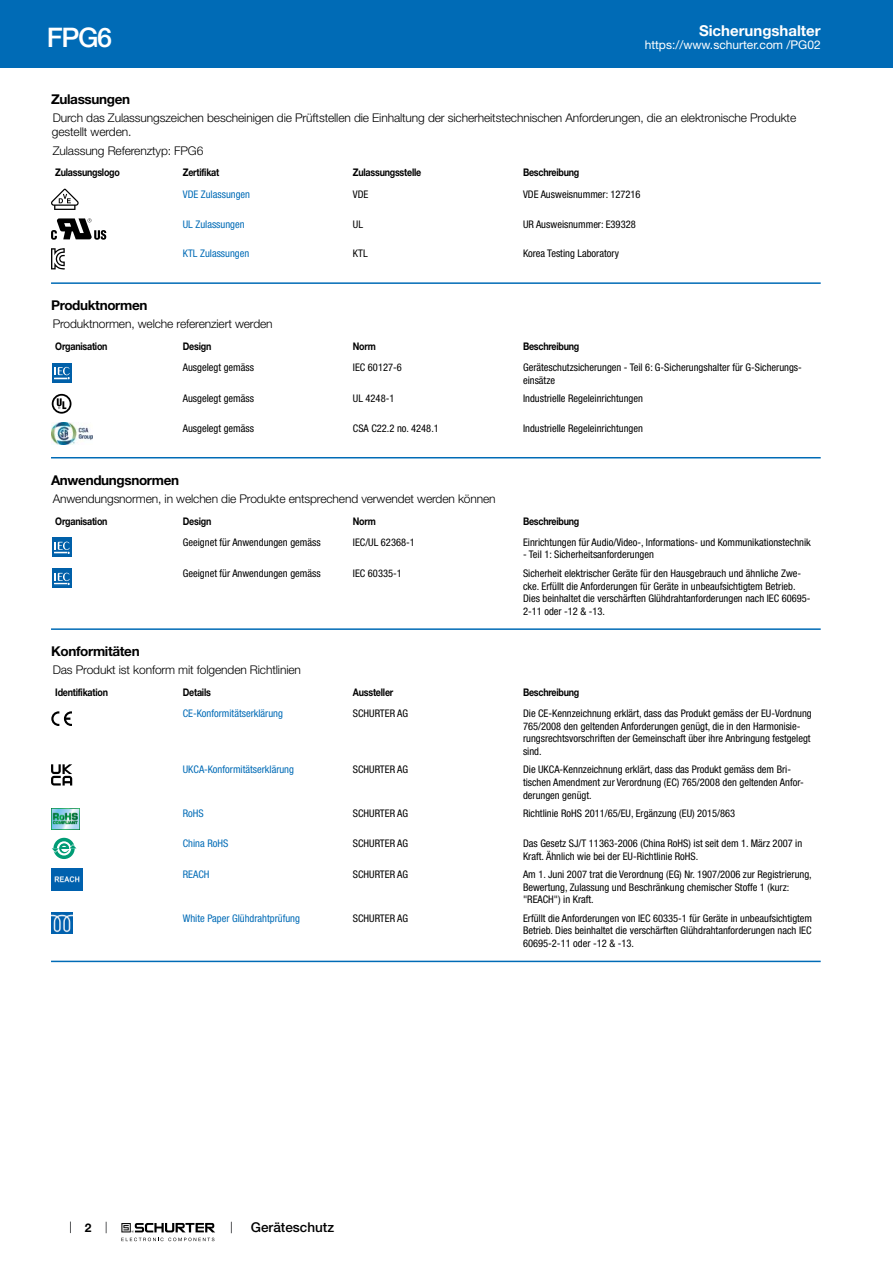
<style>
.page{position:relative;width:893px;height:1263px;background:#fff}
.page>*{position:absolute;margin:0;border:0;box-sizing:border-box;transform-origin:0 0}
.t1{font:500 27px "Helvetica Neue LT";color:#fff}
.t2{font:700 15px "Helvetica Neue LT";color:#fff}
.t3{font:700 13.5px "Helvetica Neue LT";letter-spacing:-.025em;color:#000}
.t4{font:500 13.5px "Helvetica Neue LT";color:#000}
.t5{font:300 12px/14.4px "Helvetica Neue LT";letter-spacing:-.01em;color:#000}
.t6{font:12px "Helvetica Neue LT";color:#fff}
.t7{font:700 12px "Helvetica Neue LT";color:#000}
.t8{font:condensed 10.5px/12.6px "Helvetica Neue LT";color:#000}
.t9{font:700 10.5px "Helvetica Neue LT";letter-spacing:-.025em;color:#000;scale:.85 1}
.t10{font:condensed 10.5px "Helvetica Neue LT";color:#006bb6}
</style>
<div class="page">
<svg style="left:70px;top:1221px;width:1px;height:12px"></svg>
<svg style="left:121px;top:1223px;width:94px;height:18px"></svg>
<div style="left:0;top:0;width:893px;height:68px;background:#006bb6"></div>
<svg style="left:51px;top:189px;width:28px;height:21px"></svg>
<svg style="left:51px;top:218px;width:55px;height:22px"></svg>
<svg style="left:51px;top:248px;width:14px;height:21px"></svg>
<hr style="left:51px;top:282px;width:770px;height:2px;background:#006bb6">
<svg style="left:52px;top:363px;width:20px;height:20px"></svg>
<div style="left:52px;top:363px;width:19px;height:19px;background:#0060a9"></div>
<svg style="left:54px;top:367px;width:16px;height:13px"></svg>
<svg style="left:51px;top:393px;width:21px;height:14px"></svg>
<svg style="left:52px;top:394px;width:19px;height:20px"></svg>
<img style="left:51px;top:423px;width:42px;height:21px">
<hr style="left:51px;top:457px;width:770px;height:1px;background:#006bb6">
<svg style="left:52px;top:537px;width:20px;height:20px"></svg>
<div style="left:52px;top:538px;width:19px;height:19px;background:#0060a9"></div>
<svg style="left:54px;top:542px;width:16px;height:12px"></svg>
<svg style="left:52px;top:568px;width:20px;height:20px"></svg>
<div style="left:52px;top:569px;width:19px;height:19px;background:#0060a9"></div>
<svg style="left:54px;top:573px;width:16px;height:13px"></svg>
<hr style="left:51px;top:628px;width:770px;height:2px;background:#006bb6">
<svg style="left:51px;top:711px;width:21px;height:15px"></svg>
<svg style="left:51px;top:764px;width:21px;height:21px"></svg>
<img style="left:51px;top:808px;width:29px;height:21px">
<svg style="left:53px;top:838px;width:22px;height:21px"></svg>
<svg style="left:57px;top:841px;width:14px;height:14px"></svg>
<svg style="left:52px;top:844px;width:25px;height:9px"></svg>
<img style="left:51px;top:869px;width:32px;height:21px">
<img style="left:51px;top:912px;width:21px;height:22px">
<hr style="left:51px;top:961px;width:770px;height:1px;background:#006bb6">
<h1 class="t1" style="left:47px;top:21px;width:67px">FPG6</h1>
<h2 class="t2" style="left:699px;top:21px;width:123px">Sicherungshalter</h2>
<p class="t6" style="left:645px;top:38px;width:178px">https://www.schurter.com /PG02</p>
<p class="t3" style="left:51px;top:91px;width:81px">Zulassungen</p>
<p class="t5" style="left:52px;top:110px;width:746px">Durch das Zulassungszeichen bescheinigen die Prüftstellen die Einhaltung der sicherheitstechnischen Anforderungen, die an elektronische Produkte gestellt werden.</p>
<p class="t5" style="left:53px;top:143px;width:152px">Zulassung Referenztyp: FPG6</p>
<p class="t9" style="left:55px;top:166px;width:78px">Zulassungslogo</p>
<p class="t9" style="left:183px;top:166px;width:44px">Zertifikat</p>
<p class="t9" style="left:353px;top:166px;width:82px">Zulassungsstelle</p>
<p class="t9" style="left:523px;top:166px;width:68px">Beschreibung</p>
<p class="t10" style="left:183px;top:188px;width:69px">VDE Zulassungen</p>
<p class="t8" style="left:353px;top:188px;width:17px">VDE</p>
<p class="t8" style="left:523px;top:188px;width:119px">VDE Ausweisnummer: 127216</p>
<p class="t10" style="left:183px;top:218px;width:63px">UL Zulassungen</p>
<p class="t8" style="left:353px;top:217px;width:12px">UL</p>
<p class="t8" style="left:523px;top:217px;width:114px">UR Ausweisnummer: E39328</p>
<p class="t10" style="left:183px;top:248px;width:68px">KTL Zulassungen</p>
<p class="t8" style="left:353px;top:247px;width:16px">KTL</p>
<p class="t8" style="left:523px;top:247px;width:98px">Korea Testing Laboratory</p>
<p class="t3" style="left:51px;top:297px;width:98px">Produktnormen</p>
<p class="t5" style="left:53px;top:316px;width:221px">Produktnormen, welche referenziert werden</p>
<p class="t9" style="left:55px;top:340px;width:63px">Organisation</p>
<p class="t9" style="left:183px;top:340px;width:35px">Design</p>
<p class="t9" style="left:353px;top:340px;width:29px">Norm</p>
<p class="t9" style="left:523px;top:340px;width:68px">Beschreibung</p>
<p class="t8" style="left:183px;top:361px;width:73px">Ausgelegt gemäss</p>
<p class="t8" style="left:353px;top:361px;width:50px">IEC 60127-6</p>
<p class="t8" style="left:523px;top:361px;width:280px">Geräteschutzsicherungen - Teil 6: G-Sicherungshalter für G-Sicherungs&shy;einsätze</p>
<p class="t8" style="left:183px;top:392px;width:73px">Ausgelegt gemäss</p>
<p class="t8" style="left:353px;top:392px;width:43px">UL 4248-1</p>
<p class="t8" style="left:523px;top:392px;width:121px">Industrielle Regeleinrichtungen</p>
<p class="t8" style="left:183px;top:422px;width:73px">Ausgelegt gemäss</p>
<p class="t8" style="left:353px;top:422px;width:87px">CSA C22.2 no. 4248.1</p>
<p class="t8" style="left:523px;top:422px;width:121px">Industrielle Regeleinrichtungen</p>
<p class="t3" style="left:51px;top:471px;width:130px">Anwendungsnormen</p>
<p class="t5" style="left:53px;top:491px;width:444px">Anwendungsnormen, in welchen die Produkte entsprechend verwendet werden können</p>
<p class="t9" style="left:55px;top:514px;width:63px">Organisation</p>
<p class="t9" style="left:183px;top:514px;width:35px">Design</p>
<p class="t9" style="left:353px;top:514px;width:29px">Norm</p>
<p class="t9" style="left:523px;top:514px;width:68px">Beschreibung</p>
<p class="t8" style="left:183px;top:536px;width:139px">Geeignet für Anwendungen gemäss</p>
<p class="t8" style="left:353px;top:536px;width:63px">IEC/UL 62368-1</p>
<p class="t8" style="left:523px;top:536px;width:289px">Einrichtungen für Audio/Video-, Informations- und Kommunikationstechnik</p>
<p class="t8" style="left:523px;top:548px;width:132px">- Teil 1: Sicherheitsanforderungen</p>
<p class="t8" style="left:183px;top:567px;width:139px">Geeignet für Anwendungen gemäss</p>
<p class="t8" style="left:353px;top:567px;width:50px">IEC 60335-1</p>
<p class="t8" style="left:523px;top:567px;width:289px">Sicherheit elektrischer Geräte für den Hausgebrauch und ähnliche Zwe&shy;cke. Erfüllt die Anforderungen für Geräte in unbeaufsichtigtem Betrieb.<br>Dies beinhaltet die verschärften Glühdrahtanforderungen nach IEC 60695- 2-11 oder -12 &amp; -13.</p>
<p class="t3" style="left:51px;top:643px;width:90px">Konformitäten</p>
<p class="t5" style="left:53px;top:662px;width:250px">Das Produkt ist konform mit folgenden Richtlinien</p>
<p class="t9" style="left:55px;top:686px;width:64px">Identifikation</p>
<p class="t9" style="left:183px;top:686px;width:35px">Details</p>
<p class="t9" style="left:353px;top:686px;width:49px">Aussteller</p>
<p class="t9" style="left:523px;top:686px;width:68px">Beschreibung</p>
<p class="t10" style="left:183px;top:707px;width:102px">CE-Konformitätserklärung</p>
<p class="t8" style="left:353px;top:707px;width:57px">SCHURTER AG</p>
<p class="t8" style="left:523px;top:707px;width:290px">Die CE-Kennzeichnung erklärt, dass das Produkt gemäss der EU-Vordnung 765/2008 den geltenden Anforderungen genügt, die in den Harmonisie&shy;rungsrechtsvorschriften der Gemeinschaft über ihre Anbringung festgelegt sind.</p>
<p class="t10" style="left:183px;top:764px;width:113px">UKCA-Konformitätserklärung</p>
<p class="t8" style="left:353px;top:763px;width:57px">SCHURTER AG</p>
<p class="t8" style="left:523px;top:763px;width:282px">Die UKCA-Kennzeichnung erklärt, dass das Produkt gemäss dem Bri&shy;tischen Amendment zur Verordnung (EC) 765/2008 den geltenden Anfor&shy;derungen genügt.</p>
<p class="t10" style="left:183px;top:807px;width:22px">RoHS</p>
<p class="t8" style="left:353px;top:807px;width:57px">SCHURTER AG</p>
<p class="t8" style="left:523px;top:807px;width:214px">Richtlinie RoHS 2011/65/EU, Ergänzung (EU) 2015/863</p>
<p class="t10" style="left:183px;top:837px;width:47px">China RoHS</p>
<p class="t8" style="left:353px;top:837px;width:57px">SCHURTER AG</p>
<p class="t8" style="left:523px;top:837px;width:281px">Das Gesetz SJ/T 11363-2006 (China RoHS) ist seit dem 1. März 2007 in<br>Kraft. Ähnlich wie bei der EU-Richtlinie RoHS.</p>
<p class="t10" style="left:183px;top:868px;width:28px">REACH</p>
<p class="t8" style="left:353px;top:868px;width:57px">SCHURTER AG</p>
<p class="t8" style="left:523px;top:868px;width:290px">Am 1. Juni 2007 trat die Verordnung (EG) Nr. 1907/2006 zur Registrierung,<br>Bewertung, Zulassung und Beschränkung chemischer Stoffe 1 (kurz: "REACH") in Kraft.</p>
<p class="t10" style="left:183px;top:912px;width:119px">White Paper Glühdrahtprüfung</p>
<p class="t8" style="left:353px;top:911px;width:57px">SCHURTER AG</p>
<p class="t8" style="left:523px;top:911px;width:291px;text-align:justify">Erfüllt die Anforderungen von IEC 60335-1 für Geräte in unbeaufsichtigtem Betrieb. Dies beinhaltet die verschärften Glühdrahtanforderungen nach IEC 60695-2-11 oder -12 &amp; -13.</p>
<p class="t7" style="left:85px;top:1220px;width:8px">2</p>
<p class="t4" style="left:251px;top:1219px;width:85px">Geräteschutz</p>
</div>
